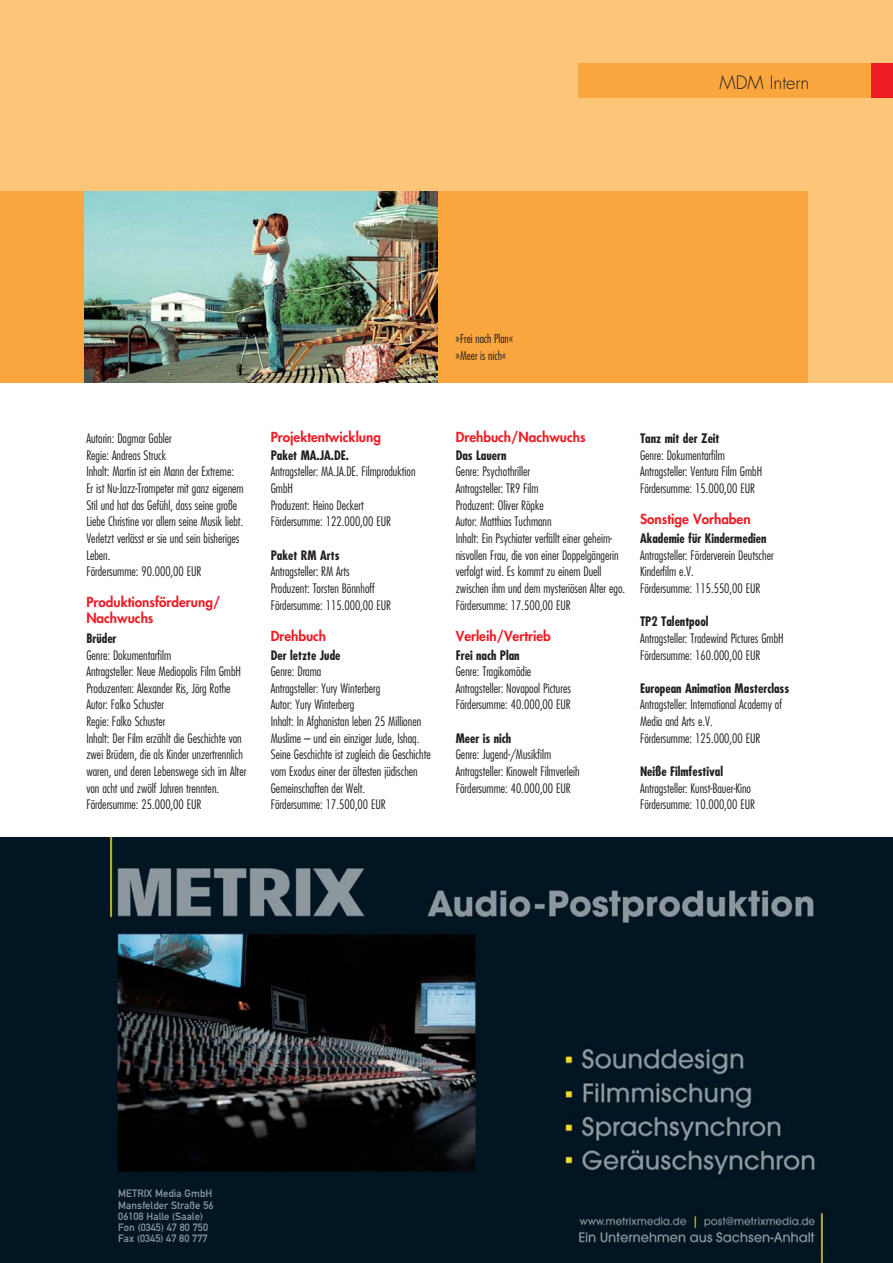
<style>
.page{position:relative;width:893px;height:1263px;background:#fff}
.page>*{position:absolute;margin:0;border:0;box-sizing:border-box;transform-origin:0 0}
.t1{font:300 18px "Futura";color:#231f20}
.t2{font:800 13.5px/15.8px "Futura";color:#ed1c24}
.t3{font:300 condensed 12.75px/16.6px "Futura";color:#231f20}
.t4{font:700 condensed 12.75px "Futura";color:#231f20}
.t5{font:300 condensed 12px/16.6px "Futura";color:#231f20}
.t6{font:10.5px/10.9px "DIN Mittelschrift";letter-spacing:.005em;color:#8e989e}
</style>
<div class="page">
<img style="left:0;top:838px;width:892px;height:425px">
<div style="left:0;top:0;width:892px;height:383px;background:#fdc578"></div>
<div style="left:0;top:191px;width:808px;height:192px;background:#faa63f"></div>
<img style="left:85px;top:191px;width:353px;height:192px">
<div style="left:578px;top:64px;width:314px;height:34px;background:#faa63f"></div>
<div style="left:871px;top:64px;width:21px;height:34px;background:#ed1c24"></div>
<h1 class="t1" style="left:720px;top:74px;width:91px">MDM Intern</h1>
<p class="t5" style="left:456px;top:331px;width:59px">»Frei nach Plan« »Meer is nich«</p>
<p class="t3" style="left:86px;top:431px;width:159px">Autorin: Dagmar Gabler<br>Regie: Andreas Struck<br>Inhalt: Martin ist ein Mann der Extreme:<br>Er ist Nu-Jazz-Trompeter mit ganz eigenem<br>Stil und hat das Gefühl, dass seine große<br>Liebe Christine vor allem seine Musik liebt.<br>Verletzt verlässt er sie und sein bisheriges<br>Leben.<br>Fördersumme: 90.000,00 EUR</p>
<p class="t2" style="left:86px;top:595px;width:135px">Produktionsförderung/<br>Nachwuchs</p>
<p class="t4" style="left:86px;top:633px;width:32px">Brüder</p>
<p class="t3" style="left:86px;top:647px;width:161px">Genre: Dokumentarfilm<br>Antragsteller: Neue Mediopolis Film GmbH Produzenten: Alexander Ris, Jörg Rothe Autor: Falko Schuster<br>Regie: Falko Schuster<br>Inhalt: Der Film erzählt die Geschichte von zwei Brüdern, die als Kinder unzertrennlich waren, und deren Lebenswege sich im Alter von acht und zwölf Jahren trennten.<br>Fördersumme: 25.000,00 EUR</p>
<p class="t2" style="left:271px;top:431px;width:112px">Projektentwicklung</p>
<p class="t4" style="left:271px;top:449px;width:80px">Paket MA.JA.DE.</p>
<p class="t3" style="left:271px;top:464px;width:146px">Antragsteller: MA.JA.DE. Filmproduktion<br>GmbH<br>Produzent: Heino Deckert<br>Fördersumme: 122.000,00 EUR</p>
<p class="t4" style="left:271px;top:549px;width:70px">Paket RM Arts</p>
<p class="t3" style="left:271px;top:564px;width:122px">Antragsteller: RM Arts<br>Produzent: Torsten Bönnhoff<br>Fördersumme: 115.000,00 EUR</p>
<p class="t2" style="left:271px;top:629px;width:57px">Drehbuch</p>
<p class="t4" style="left:271px;top:649px;width:71px">Der letzte Jude</p>
<p class="t3" style="left:271px;top:664px;width:162px">Genre: Drama<br>Antragsteller: Yury Winterberg<br>Autor: Yury Winterberg<br>Inhalt: In Afghanistan leben 25 Millionen<br>Muslime – und ein einziger Jude, Ishaq.<br>Seine Geschichte ist zugleich die Geschichte vom Exodus einer der ältesten jüdischen<br>Gemeinschaften der Welt.<br>Fördersumme: 17.500,00 EUR</p>
<p class="t2" style="left:456px;top:431px;width:131px">Drehbuch/Nachwuchs</p>
<p class="t4" style="left:456px;top:449px;width:52px">Das Lauern</p>
<p class="t3" style="left:456px;top:464px;width:171px">Genre: Psychothriller<br>Antragsteller: TR9 Film<br>Produzent: Oliver Röpke<br>Autor: Matthias Tuchmann<br>Inhalt: Ein Psychiater verfällt einer geheim&shy;nisvollen Frau, die von einer Doppelgängerin verfolgt wird. Es kommt zu einem Duell zwischen ihm und dem mysteriösen Alter ego.<br>Fördersumme: 17.500,00 EUR</p>
<p class="t2" style="left:456px;top:629px;width:97px">Verleih/Vertrieb</p>
<p class="t4" style="left:456px;top:649px;width:66px">Frei nach Plan</p>
<p class="t3" style="left:456px;top:664px;width:117px">Genre: Tragikomödie<br>Antragsteller: Novapool Pictures<br>Fördersumme: 40.000,00 EUR</p>
<p class="t4" style="left:456px;top:732px;width:57px">Meer is nich</p>
<p class="t3" style="left:456px;top:747px;width:125px">Genre: Jugend-/Musikfilm<br>Antragsteller: Kinowelt Filmverleih<br>Fördersumme: 40.000,00 EUR</p>
<p class="t4" style="left:640px;top:433px;width:81px">Tanz mit der Zeit</p>
<p class="t3" style="left:640px;top:448px;width:124px">Genre: Dokumentarfilm<br>Antragsteller: Ventura Film GmbH<br>Fördersumme: 15.000,00 EUR</p>
<p class="t2" style="left:640px;top:512px;width:112px">Sonstige Vorhaben</p>
<p class="t4" style="left:640px;top:533px;width:128px">Akademie für Kindermedien</p>
<p class="t3" style="left:640px;top:547px;width:135px">Antragsteller: Förderverein Deutscher<br>Kinderfilm e.V.<br>Fördersumme: 115.550,00 EUR</p>
<p class="t4" style="left:640px;top:616px;width:70px">TP2 Talentpool</p>
<p class="t3" style="left:640px;top:631px;width:145px">Antragsteller: Tradewind Pictures GmbH<br>Fördersumme: 160.000,00 EUR</p>
<p class="t4" style="left:640px;top:683px;width:151px">European Animation Masterclass</p>
<p class="t3" style="left:640px;top:697px;width:144px">Antragsteller: International Academy of<br>Media and Arts e.V.<br>Fördersumme: 125.000,00 EUR</p>
<p class="t4" style="left:640px;top:766px;width:84px">Neiße Filmfestival</p>
<p class="t3" style="left:640px;top:781px;width:117px">Antragsteller: Kunst-Bauer-Kino<br>Fördersumme: 10.000,00 EUR</p>
<p class="t6" style="left:118px;top:1189px;width:97px">METRIX Media GmbH<br>Mansfelder Straße 56<br>06108 Halle (Saale)<br>Fon (0345) 47 80 750<br>Fax (0345) 47 80 777</p>
</div>
